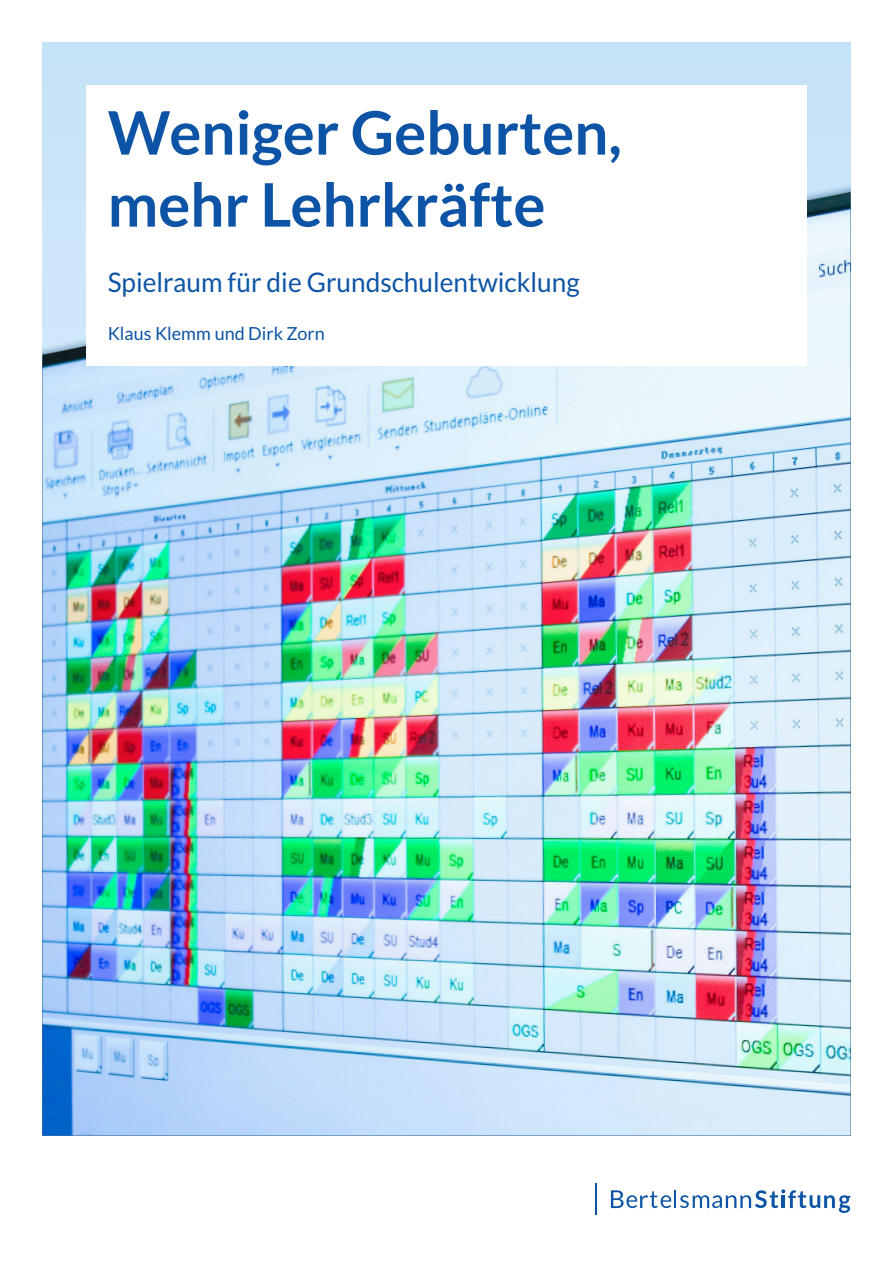
<style>
.page{position:relative;width:893px;height:1263px;background:#fff}
.page>*{position:absolute;margin:0;border:0;box-sizing:border-box;transform-origin:0 0}
.t1{font:700 60px/72px "Lato";color:#0d54a6}
.t2{font:27px "Lato";color:#0d54a6}
.t3{font:18px "Lato";color:#0d54a6}
</style>
<div class="page">
<hr style="left:595px;top:1183px;width:2px;height:32px;background:#0d54a6">
<svg style="left:611px;top:1189px;width:239px;height:24px"></svg>
<div style="left:43px;top:43px;width:807px;height:1092px;background:#c5e2f8"></div>
<img style="left:43px;top:85px;width:807px;height:1050px">
<div style="left:86px;top:85px;width:720px;height:281px;background:#fff"></div>
<h1 class="t1" style="left:108px;top:96px;width:516px">Weniger Geburten, mehr Lehrkräfte</h1>
<p class="t2" style="left:108px;top:267px;width:473px">Spielraum für die Grundschulentwicklung</p>
<p class="t3" style="left:108px;top:323px;width:219px">Klaus Klemm und Dirk Zorn</p>
</div>
